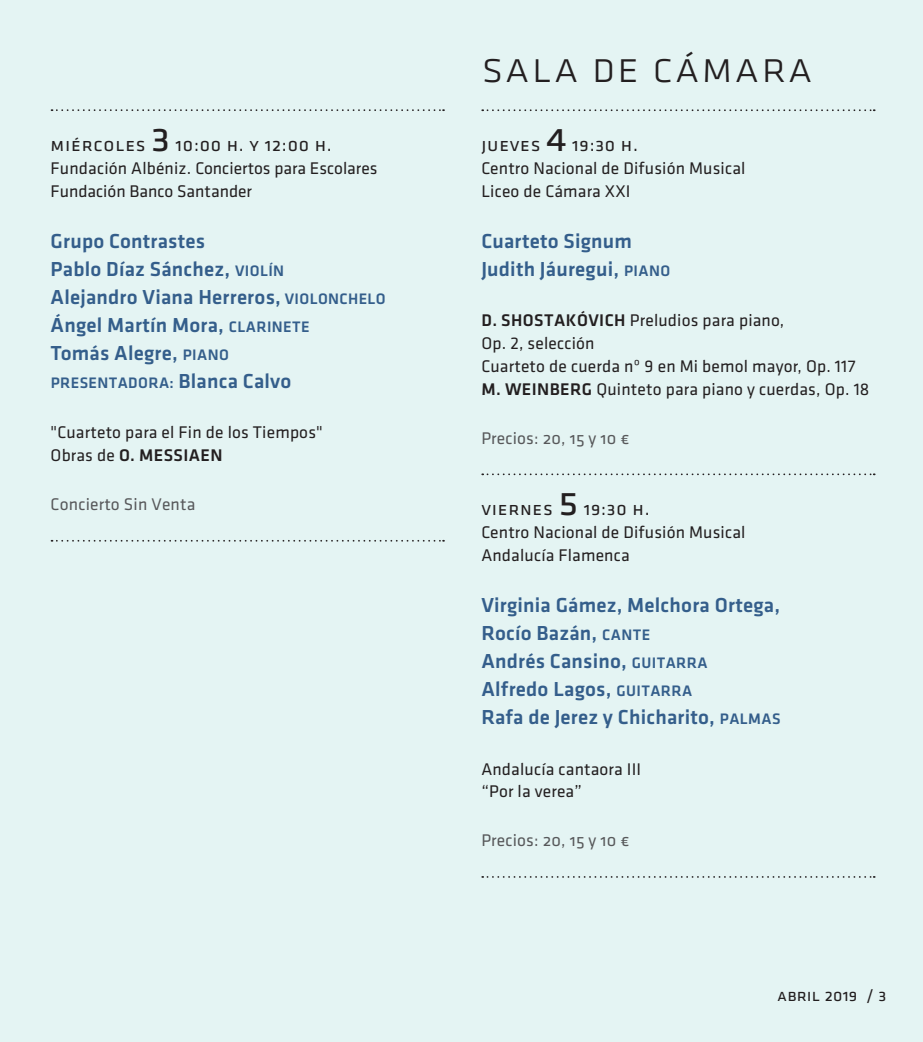
<style>
.page{position:relative;width:923px;height:1042px;background:#e4f4f3}
.page>*{position:absolute;margin:0;border:0;box-sizing:border-box;transform-origin:0 0}
.t1{font:43.75px "Klavika Light Caps SC";letter-spacing:.04em;color:#231f20}
.t2{font:500 21px/28px "Klavika";letter-spacing:.01em;color:#345e8b}
.t3{font:19.25px "Klavika Reg Caps SC";letter-spacing:.04em;color:#231f20}
.t4{font:17.5px/22.8px "Klavika";letter-spacing:.01em;color:#231f20}
.t5{font:17.5px "Klavika Regular OSF";letter-spacing:.01em;color:#57585a}
.t6{font:17.5px "Klavika Med Caps SC";letter-spacing:.025em;color:#231f20}
.t7{font:17.5px "Klavika Reg Caps SC";letter-spacing:.01em;color:#231f20}
.t8{font:15.75px "Klavika Med Caps SC";letter-spacing:.025em;color:#345e8b}
.s1{font-size:42px}
.s2{font-family:"Klavika Med Caps SC";font-weight:400;font-size:15.75px}
.s3{font-family:"Klavika";font-weight:500;font-size:21px}
.s4{font-family:"Klavika"}
.s5{font-family:"Klavika Med Caps SC"}
</style>
<div class="page">
<svg style="left:52px;top:109px;width:392px;height:2px"></svg>
<svg style="left:52px;top:540px;width:392px;height:2px"></svg>
<svg style="left:482px;top:109px;width:392px;height:2px"></svg>
<svg style="left:482px;top:473px;width:392px;height:2px"></svg>
<svg style="left:482px;top:876px;width:392px;height:2px"></svg>
<p class="t3" style="left:51px;top:135px;width:283px">miércoles <span class="s1">3</span> 10:00 h. y 12:00 h.</p>
<p class="t4" style="left:51px;top:157px;width:328px">Fundación Albéniz. Conciertos para Escolares<br>Fundación Banco Santander</p>
<p class="t2" style="left:51px;top:227px;width:337px">Grupo Contrastes<br>Pablo Díaz Sánchez, <span class="s2">VIOLÍN<br></span>Alejandro Viana Herreros, <span class="s2">VIOLONCHELO<br></span>Ángel Martín Mora, <span class="s2">CLARINETE<br></span>Tomás Alegre, <span class="s2">PIANO</span></p>
<p class="t8" style="left:51px;top:374px;width:242px">PRESENTADORA: <span class="s3">Blanca Calvo</span></p>
<p class="t4" style="left:51px;top:421px;width:274px">"Cuarteto para el Fin de los Tiempos"</p>
<p class="t6" style="left:51px;top:446px;width:173px"><span class="s4">Obras de</span> O. MESSIAEN</p>
<p class="t5" style="left:51px;top:495px;width:146px">Concierto Sin Venta</p>
<h1 class="t1" style="left:481px;top:45px;width:333px">sala de cámara</h1>
<p class="t3" style="left:481px;top:135px;width:158px">jueves <span class="s1">4</span> 19:30 h.</p>
<p class="t4" style="left:481px;top:157px;width:266px">Centro Nacional de Difusión Musical<br>Liceo de Cámara XXI</p>
<p class="t2" style="left:481px;top:227px;width:190px">Cuarteto Signum<br>Judith Jáuregui, <span class="s2">PIANO</span></p>
<p class="t4" style="left:481px;top:309px;width:390px"><span class="s5">D. SHOSTAKÓVICH</span> Preludios para piano,<br>Op. 2, selección<br>Cuarteto de cuerda nº 9 en Mi bemol mayor, Op. 117<br><span class="s5">M. WEINBERG</span> Quinteto para piano y cuerdas, Op. 18</p>
<p class="t5" style="left:481px;top:429px;width:150px">Precios: 20, 15 y 10 €</p>
<p class="t3" style="left:481px;top:499px;width:170px">viernes <span class="s1">5</span> 19:30 h.</p>
<p class="t4" style="left:481px;top:521px;width:266px">Centro Nacional de Difusión Musical<br>Andalucía Flamenca</p>
<p class="t2" style="left:481px;top:591px;width:301px">Virginia Gámez, Melchora Ortega,<br>Rocío Bazán, <span class="s2">CANTE<br></span>Andrés Cansino, <span class="s2">GUITARRA<br></span>Alfredo Lagos, <span class="s2">GUITARRA<br></span>Rafa de Jerez y Chicharito, <span class="s2">PALMAS</span></p>
<p class="t4" style="left:481px;top:757px;width:161px">Andalucía cantaora III “Por la verea”</p>
<p class="t5" style="left:481px;top:831px;width:150px">Precios: 20, 15 y 10 €</p>
<p class="t7" style="left:777px;top:986px;width:111px">abril 2019 / 3</p>
</div>
